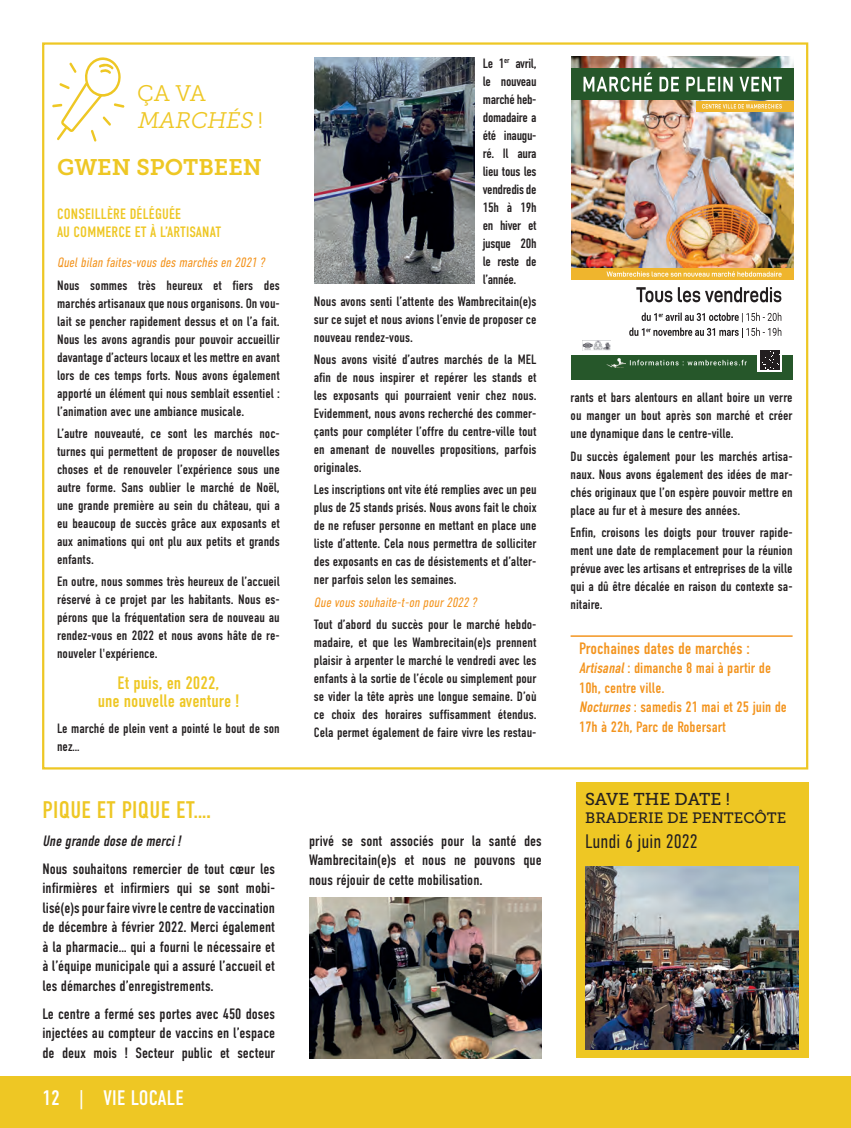
<style>
.page{position:relative;width:851px;height:1128px;background:#fff}
.page>*{position:absolute;margin:0;border:0;box-sizing:border-box;transform-origin:0 0}
.Interview_Titre_Gras{font:24px "DIN Condensed";letter-spacing:.01em;color:#eec724}
.Interview_Titre_Ligh{font:italic 22.5px/27px "Museo Slab 300";color:#eec724}
.Interview_Titre_Gras-2{font:22.5px "Museo Slab 700";color:#eec724}
.t1{font:21px "DIN Condensed";letter-spacing:.015em;color:#fff}
.TEXTE_10_noir{font:300 19.5px "DIN Condensed";color:#231f20}
.t2{font:18px/18px "DIN Condensed";color:#eec724;text-align:center}
.Agenda_Titre_Light_1{font:17.1px "Museo Slab 500";letter-spacing:-.005em;color:#231f20}
.BLOC{font:16.5px "DIN Condensed";color:#f3941e}
.TEXTE_10_noir-2{font:15px/19.5px "DIN Condensed";color:#231f20;text-align:justify}
.BLOC-2{font:15px/19.5px "DIN Condensed";color:#f3941e}
.Interview_Titre_Gras-3{font:15px/18px "DIN Condensed";letter-spacing:.01em;color:#eec724}
.TEXTE_10_noir-3{font:italic 15px "DIN Condensed";color:#231f20}
.Agenda_Titre_Light_1-2{font:15px "Museo Slab 500";color:#231f20}
.t3{font:13.5px/18px "DIN Condensed";color:#231f20;text-align:justify}
.t4{font:italic 300 13.5px "DIN Condensed";color:#f3941e}
.s1{font-style:normal}
.s2{font-style:italic}
</style>
<div class="page">
<div style="left:0;top:1076px;width:850px;height:52px;background:#eec724"></div>
<hr style="left:850px;top:1076px;width:1px;height:52px;background:#d45b29">
<hr style="left:570px;top:635px;width:222px;height:2px;background:#f3941e">
<img style="left:314px;top:57px;width:160px;height:227px">
<img style="left:571px;top:56px;width:222px;height:212px">
<div style="left:571px;top:355px;width:222px;height:25px;background:#26572a"></div>
<svg style="left:607px;top:358px;width:139px;height:9px"></svg>
<img style="left:582px;top:341px;width:28px;height:10px">
<svg style="left:636px;top:287px;width:145px;height:15px"></svg>
<div style="left:571px;top:268px;width:222px;height:12px;background:#efb52d"></div>
<svg style="left:606px;top:271px;width:175px;height:6px"></svg>
<div style="left:571px;top:68px;width:222px;height:31px;background:#26572a"></div>
<svg style="left:583px;top:72px;width:198px;height:20px"></svg>
<div style="left:696px;top:101px;width:97px;height:11px;background:#efb52d"></div>
<svg style="left:702px;top:104px;width:79px;height:5px"></svg>
<div style="left:757px;top:348px;width:24px;height:24px;background:#fff"></div>
<svg style="left:760px;top:350px;width:20px;height:20px"></svg>
<svg style="left:641px;top:313px;width:140px;height:9px"></svg>
<svg style="left:629px;top:328px;width:152px;height:9px"></svg>
<svg style="left:52px;top:57px;width:72px;height:85px"></svg>
<div style="left:575px;top:782px;width:233px;height:276px;background:#eec724"></div>
<img style="left:585px;top:866px;width:213px;height:183px">
<img style="left:309px;top:897px;width:232px;height:161px">
<p class="Interview_Titre_Ligh" style="left:137px;top:80px;width:127px"><span class="s1">ÇA VA<br></span>MARCHÉS <span class="s1">!</span></p>
<p class="Interview_Titre_Gras-2" style="left:57px;top:155px;width:206px">GWEN SPOTBEEN</p>
<p class="Interview_Titre_Gras-3" style="left:57px;top:205px;width:165px">CONSEILLÈRE DÉLÉGUÉE<br>AU COMMERCE ET À L’ARTISANAT</p>
<p class="t4" style="left:57px;top:255px;width:212px">Quelbilan faites-vous des marchés en 2021 ?</p>
<p class="t3" style="left:57px;top:276px;width:224px">Nous sommes très heureux et fiers des marchés artisanaux que nous organisons. On vou&shy;lait se pencher rapidement dessus et on l’a fait.<br>Nous les avons agrandis pour pouvoir accueillir davantage d’acteurs locaux et les mettre en avant lors de ces temps forts. Nous avons également apporté un élément qui nous semblait essentiel : l’animation avec une ambiance musicale.</p>
<p class="t3" style="left:57px;top:424px;width:224px">L’autre nouveauté, ce sont les marchés noc&shy;turnes qui permettent de proposer de nouvelles choses et de renouveler l’expérience sous une autre forme. Sans oublier le marché de Noël, une grande première au sein du château, qui a eu beaucoup de succès grâce aux exposants et aux animations qui ont plu aux petits et grands enfants.</p>
<p class="t3" style="left:57px;top:573px;width:224px">En outre, nous sommes très heureux de l’accueil réservé à ce projet par les habitants. Nous es&shy;pérons que la fréquentation sera de nouveau au rendez-vous en 2022 et nous avons hâte de re&shy;nouveler l'expérience.</p>
<p class="t2" style="left:98px;top:674px;width:143px">Et puis, en 2022,<br>une nouvelle aventure !</p>
<p class="t3" style="left:57px;top:720px;width:224px">Le marché de plein vent a pointé le bout de son nez…</p>
<p class="Interview_Titre_Gras" style="left:43px;top:796px;width:170px">PIQUE ET PIQUE ET….</p>
<p class="TEXTE_10_noir-3" style="left:42px;top:832px;width:143px">Une grande dose de merci!</p>
<p class="TEXTE_10_noir-2" style="left:42px;top:859px;width:234px">Nous souhaitons remercier de tout cœur les infirmières et infirmiers qui se sont mobi&shy;lisé(e)s pour faire vivre le centre de vaccination de décembre à février 2022. Merci également à la pharmacie… qui a fourni le nécessaire et à l’équipe municipale qui a assuré l’accueil et les démarches d’enregistrements.</p>
<p class="TEXTE_10_noir-2" style="left:42px;top:1004px;width:234px">Le centre a fermé ses portes avec 450 doses injectées au compteur de vaccins en l’espace de deux mois ! Secteur public et secteur</p>
<p class="t1" style="left:42px;top:1086px;width:143px">12 | VIE LOCALE</p>
<p class="t3" style="left:482px;top:54px;width:55px">Le 1<sup>er</sup> avril, le nouveau marché heb&shy;domadaire a été inaugu&shy;ré. Il aura lieu tous les vendredis de 15h à 19h en hiver et jusque 20h le reste de l’année.</p>
<p class="t3" style="left:314px;top:293px;width:224px">Nous avons senti l’attente des Wambrecitain(e)s sur ce sujet et nous avions l’envie de proposer ce nouveau rendez-vous.</p>
<p class="t3" style="left:314px;top:351px;width:224px">Nous avons visité d’autres marchés de la MEL afin de nous inspirer et repérer les stands et les exposants qui pourraient venir chez nous.<br>Evidemment, nous avons recherché des commer&shy;çants pour compléter l’offre du centre-ville tout en amenant de nouvelles propositions, parfois originales.</p>
<p class="t3" style="left:314px;top:481px;width:224px">Les inscriptions ont vite été remplies avec un peu plus de 25 stands prisés. Nous avons fait le choix de ne refuser personne en mettant en place une liste d’attente. Cela nous permettra de solliciter des exposants en cas de désistements et d’alter&shy;ner parfois selon les semaines.</p>
<p class="t4" style="left:314px;top:595px;width:167px">Que vous souhaite-t-on pour2022 ?</p>
<p class="t3" style="left:314px;top:616px;width:224px">Tout d’abord du succès pour le marché hebdo&shy;madaire, et que les Wambrecitain(e)s prennent plaisir à arpenter le marché le vendredi avec les enfants à la sortie de l’école ou simplement pour se vider la tête après une longue semaine. D’où ce choix des horaires suffisamment étendus.<br>Cela permet également de faire vivre les restau-</p>
<p class="TEXTE_10_noir-2" style="left:309px;top:831px;width:234px">privé se sont associés pour la santé des Wambrecitain(e)s et nous ne pouvons que nous réjouir de cette mobilisation.</p>
<p class="t3" style="left:570px;top:389px;width:223px">rants et bars alentours en allant boire un verre ou manger un bout après son marché et créer une dynamique dans le centre-ville.</p>
<p class="t3" style="left:570px;top:447px;width:223px">Du succès également pour les marchés artisa&shy;naux. Nous avons également des idées de mar&shy;chés originaux que l’on espère pouvoir mettre en place au fur et à mesure des années.</p>
<p class="t3" style="left:570px;top:523px;width:223px">Enfin, croisons les doigts pour trouver rapide&shy;ment une date de remplacement pour la réunion prévue avec les artisans et entreprises de la ville qui a dû être décalée en raison du contexte sa&shy;nitaire.</p>
<p class="BLOC" style="left:579px;top:639px;width:172px">Prochaines dates de marchés :</p>
<p class="BLOC-2" style="left:579px;top:659px;width:209px"><span class="s2">Artisanal</span>: dimanche 8 mai à partir de<br>10h, centre ville.<br><span class="s2">Nocturnes</span>: samedis 21 mai et 25 juin de<br>17h à 22h, Parc de Robersart</p>
<p class="Agenda_Titre_Light_1" style="left:585px;top:789px;width:146px">SAVE THE DATE !</p>
<p class="Agenda_Titre_Light_1-2" style="left:585px;top:810px;width:203px">BRADERIE DE PENTECÔTE</p>
<p class="TEXTE_10_noir" style="left:585px;top:830px;width:114px">Lundi 6 juin 2022</p>
</div>
